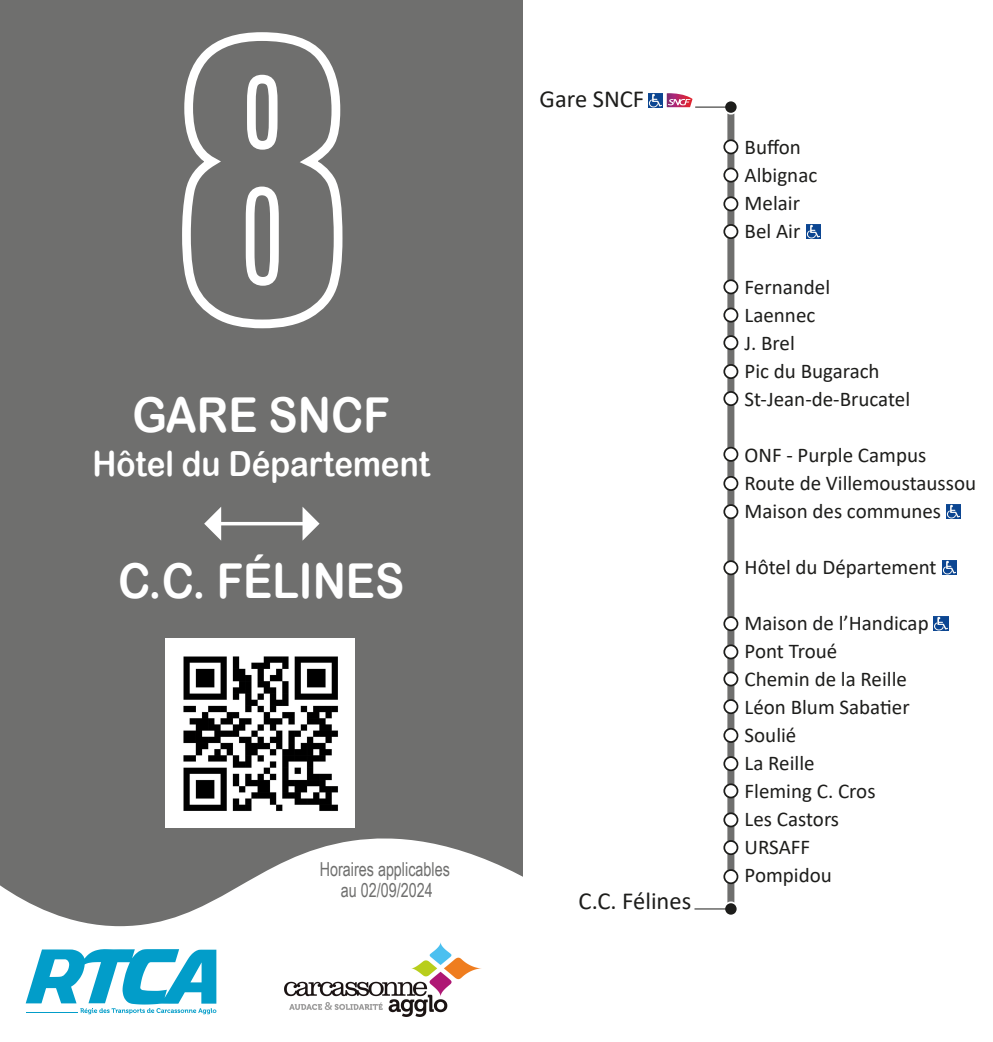
<style>
.page{position:relative;width:993px;height:1042px;background:#fff}
.page>*{position:absolute;margin:0;border:0;box-sizing:border-box;transform-origin:0 0}
.t1{font:48.12px "Arial Rounded MT Bold";color:#fff;scale:.91 1}
.t2{font:34.65px "Arial Rounded MT Bold";color:#fff;scale:.91 1}
.t3{font:24.5px "Calibri";color:#1d1d1b}
.t4{font:21px/28px "Calibri";color:#1d1d1b}
.t5{font:19.25px/21px "Arial Narrow";color:#6f6f6e;text-align:center;scale:.91 1}
</style>
<div class="page">
<div style="left:0;top:0;width:522px;height:1042px;background:#6f6f6e"></div>
<hr style="left:219px;top:522px;width:86px;height:3px;background:#fff">
<svg style="left:204px;top:507px;width:17px;height:34px"></svg>
<svg style="left:302px;top:507px;width:17px;height:34px"></svg>
<svg style="left:0;top:835px;width:523px;height:207px"></svg>
<svg style="left:182px;top:32px;width:161px;height:297px"></svg>
<svg style="left:26px;top:910px;width:194px;height:104px;background:#9dd2e0"></svg>
<img style="left:166px;top:638px;width:188px;height:189px">
<div style="left:727px;top:107px;width:7px;height:799px;background:#6f6f6e"></div>
<svg style="left:723px;top:901px;width:14px;height:14px"></svg>
<hr style="left:694px;top:908px;width:37px;height:1px;background:#1d1d1b">
<svg style="left:723px;top:783px;width:15px;height:15px"></svg>
<svg style="left:723px;top:699px;width:15px;height:15px"></svg>
<svg style="left:723px;top:756px;width:15px;height:15px"></svg>
<svg style="left:666px;top:93px;width:26px;height:14px"></svg>
<svg style="left:723px;top:671px;width:15px;height:15px"></svg>
<svg style="left:723px;top:644px;width:15px;height:15px"></svg>
<svg style="left:723px;top:616px;width:15px;height:15px"></svg>
<svg style="left:723px;top:560px;width:15px;height:15px"></svg>
<svg style="left:723px;top:812px;width:15px;height:15px"></svg>
<svg style="left:723px;top:840px;width:15px;height:15px"></svg>
<img style="left:933px;top:616px;width:14px;height:15px">
<img style="left:942px;top:560px;width:14px;height:15px">
<img style="left:946px;top:504px;width:14px;height:15px">
<img style="left:806px;top:224px;width:14px;height:15px">
<img style="left:648px;top:93px;width:14px;height:14px">
<svg style="left:723px;top:101px;width:14px;height:14px"></svg>
<hr style="left:695px;top:107px;width:37px;height:1px;background:#1d1d1b">
<svg style="left:723px;top:728px;width:15px;height:15px"></svg>
<svg style="left:723px;top:504px;width:15px;height:15px"></svg>
<svg style="left:723px;top:476px;width:15px;height:15px"></svg>
<svg style="left:723px;top:364px;width:15px;height:15px"></svg>
<svg style="left:723px;top:308px;width:15px;height:14px"></svg>
<svg style="left:723px;top:279px;width:15px;height:15px"></svg>
<svg style="left:723px;top:391px;width:15px;height:15px"></svg>
<svg style="left:723px;top:335px;width:15px;height:15px"></svg>
<svg style="left:723px;top:224px;width:15px;height:15px"></svg>
<svg style="left:723px;top:196px;width:15px;height:15px"></svg>
<svg style="left:723px;top:168px;width:15px;height:15px"></svg>
<svg style="left:723px;top:139px;width:15px;height:15px"></svg>
<svg style="left:723px;top:447px;width:15px;height:15px"></svg>
<svg style="left:723px;top:869px;width:15px;height:15px"></svg>
<img style="left:284px;top:942px;width:197px;height:74px">
<h1 class="t1" style="left:132px;top:386px;width:284px">GARE SNCF</h1>
<h2 class="t2" style="left:92px;top:443px;width:372px">Hôtel du Département</h2>
<h1 class="t1" style="left:118px;top:552px;width:316px">C.C. FÉLINES</h1>
<p class="t5" style="left:319px;top:858px;width:144px">Horaires applicables au 02/09/2024</p>
<p class="t3" style="left:539px;top:82px;width:106px">Gare SNCF</p>
<p class="t3" style="left:578px;top:884px;width:114px">C.C. Félines</p>
<p class="t4" style="left:744px;top:132px;width:74px">Buffon<br>Albignac<br>Melair<br>Bel Air</p>
<p class="t4" style="left:744px;top:272px;width:167px">Fernandel<br>Laennec<br>J. Brel<br>Pic du Bugarach<br>St-Jean-de-Brucatel</p>
<p class="t4" style="left:744px;top:440px;width:233px">ONF - Purple Campus<br>Route de Villemoustaussou<br>Maison des communes</p>
<p class="t4" style="left:744px;top:552px;width:193px">Hôtel du Département</p>
<p class="t4" style="left:744px;top:608px;width:186px">Maison de l’Handicap<br>Pont Troué<br>Chemin de la Reille<br>Léon Blum Sabatier<br>Soulié<br>La Reille<br>Fleming C. Cros<br>Les Castors<br>URSAFF<br>Pompidou</p>
</div>
